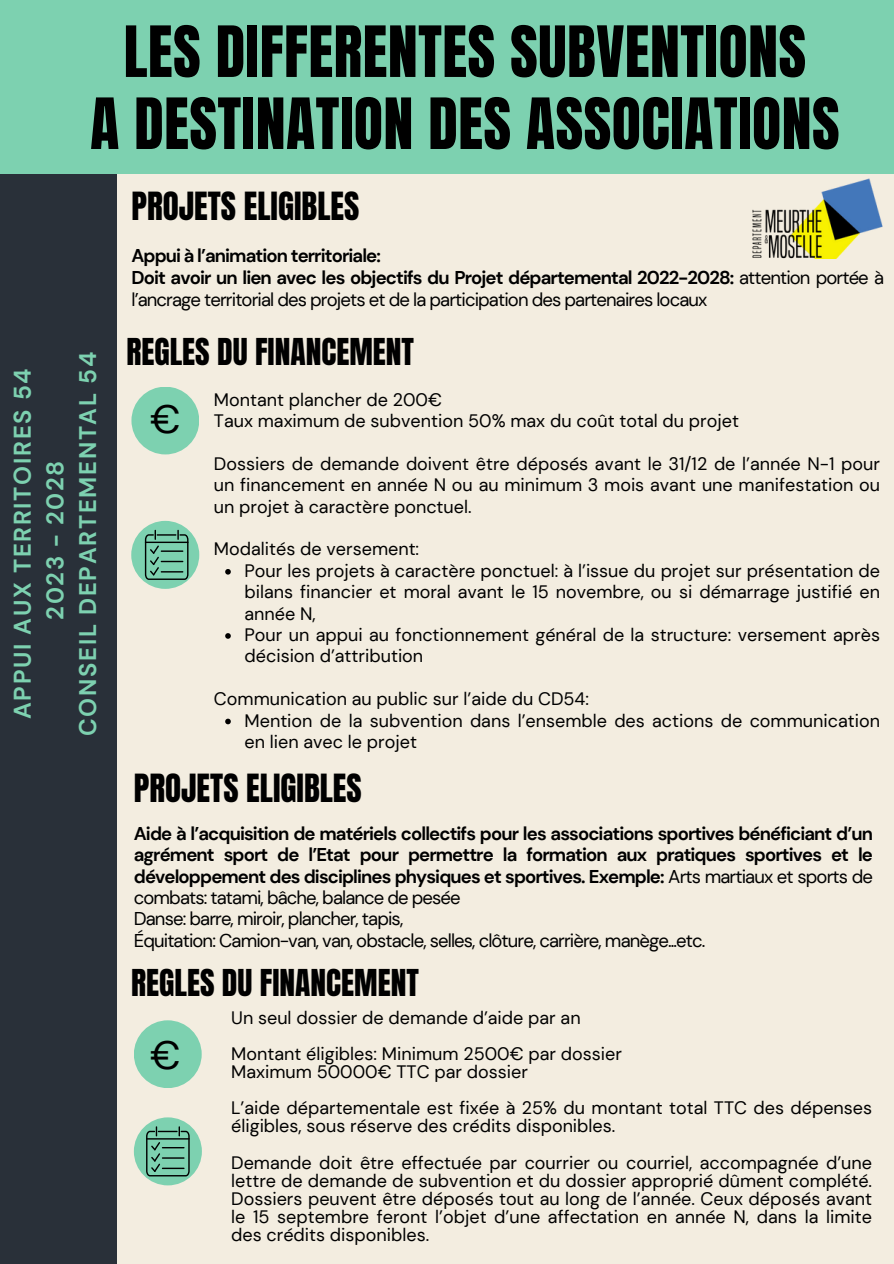
<style>
.page{position:relative;width:894px;height:1264px;background:#fff}
.page>*{position:absolute;margin:0;border:0;box-sizing:border-box;transform-origin:0 0}
.t1{font:60px/72px "Anton";letter-spacing:.005em;color:#000;text-align:center}
.t2{font:39.45px "DM Sans";color:#000}
.t3{font:33px "Anton";color:#000}
.t4{font:31.5px "Anton";color:#000}
.t5{font:700 24px/32.7px "DM Sans";letter-spacing:.07em;color:#7dd1b0;text-align:center}
.t6{font:700 18.45px/21.3px "DM Sans";letter-spacing:-.05em;color:#000;text-align:justify}
.t7{font:18.45px/22px "DM Sans";letter-spacing:-.05em;color:#000}
.t8{font:18px/21.3px "DM Sans";color:#000;text-align:justify}
.s1{font-weight:700}
.s2{font-weight:400}
</style>
<div class="page">
<div style="left:0;top:0;width:893px;height:1263px;background:#f3ede0"></div>
<div style="left:0;top:174px;width:116px;height:1089px;background:#293039"></div>
<div style="left:0;top:0;width:893px;height:174px;background:#7dd1b0"></div>
<img style="left:752px;top:179px;width:131px;height:79px">
<div style="left:131px;top:521px;width:68px;height:68px;background:#7dd1b0;border-radius:50%"></div>
<svg style="left:145px;top:530px;width:43px;height:50px"></svg>
<svg style="left:225px;top:569px;width:6px;height:5px"></svg>
<svg style="left:225px;top:633px;width:6px;height:5px"></svg>
<svg style="left:225px;top:718px;width:6px;height:6px"></svg>
<div style="left:131px;top:386px;width:68px;height:68px;background:#7dd1b0;border-radius:50%"></div>
<div style="left:134px;top:1020px;width:68px;height:68px;background:#7dd1b0;border-radius:50%"></div>
<div style="left:134px;top:1117px;width:68px;height:68px;background:#7dd1b0;border-radius:50%"></div>
<svg style="left:146px;top:1126px;width:44px;height:50px"></svg>
<h1 class="t1" style="left:90px;top:17px;width:750px">LES DIFFERENTES SUBVENTIONS<br>A DESTINATION DES ASSOCIATIONS</h1>
<p class="t3" style="left:131px;top:183px;width:229px">PROJETS ELIGIBLES</p>
<h3 class="t5" style="left:6px;top:736px;width:385px;rotate:-90deg">APPUI AUX TERRITOIRES 54<br>2023 - 2028<br>CONSEIL DEPARTEMENTAL 54</h3>
<p class="t6" style="left:131px;top:245px;width:251px">Appui à l’animation territoriale:</p>
<p class="t7" style="left:131px;top:266px;width:753px"><span class="s1">Doit avoir un lien avec les objectifs du Projet départemental 2022-2028:</span> attention portée à l’ancrage territorial des projets et de la participation des partenaires locaux</p>
<h2 class="t4" style="left:126px;top:329px;width:289px">REGLES DU FINANCEMENT</h2>
<p class="t8" style="left:214px;top:389px;width:229px">Montant plancher de 200€</p>
<p class="t8" style="left:214px;top:410px;width:526px">Taux maximum de subvention 50% max du coût total du projet</p>
<h2 class="t8" style="left:214px;top:453px;width:667px">Dossiers de demande doivent être déposés avant le 31/12 de l’année N-1 pour un financement en année N ou au minimum 3 mois avant une manifestation ou un projet à caractère ponctuel.</h2>
<p class="t8" style="left:214px;top:538px;width:207px">Modalités de versement:</p>
<p class="t8" style="left:244px;top:560px;width:636px">Pour les projets à caractère ponctuel: à l’issue du projet sur présentation de bilans financier et moral avant le 15 novembre, ou si démarrage justifié en année N,</p>
<p class="t8" style="left:244px;top:624px;width:636px">Pour un appui au fonctionnement général de la structure: versement après décision d’attribution</p>
<p class="t8" style="left:214px;top:688px;width:376px">Communication au public sur l’aide du CD54:</p>
<p class="t8" style="left:244px;top:709px;width:636px">Mention de la subvention dans l’ensemble des actions de communication en lien avec le projet</p>
<p class="t2" style="left:150px;top:394px;width:32px">€</p>
<p class="t3" style="left:134px;top:764px;width:229px">PROJETS ELIGIBLES</p>
<h2 class="t6" style="left:134px;top:823px;width:740px">Aide à l’acquisition de matériels collectifs pour les associations sportives bénéficiant d’un agrément sport de l’Etat pour permettre la formation aux pratiques sportives et le développement des disciplines physiques et sportives. Exemple: <span class="s2">Arts martiaux et sports de combats: tatami, bâche, balance de pesée</span></h2>
<p class="t7" style="left:134px;top:908px;width:271px">Danse: barre, miroir, plancher, tapis,</p>
<p class="t7" style="left:134px;top:929px;width:573px">Équitation: Camion-van, van, obstacle, selles, clôture, carrière, manège...etc.</p>
<p class="t4" style="left:131px;top:960px;width:289px">REGLES DU FINANCEMENT</p>
<h2 class="t2" style="left:150px;top:1029px;width:32px">€</h2>
<p class="t8" style="left:231px;top:1007px;width:351px">Un seul dossier de demande d’aide par an</p>
<p class="t8" style="left:231px;top:1043px;width:392px">Montant éligibles: Minimum 2500€ par dossier</p>
<p class="t8" style="left:231px;top:1061px;width:298px">Maximum 50000€ TTC par dossier</p>
<p class="t8" style="left:231px;top:1099px;width:642px;line-height:18px">L’aide départementale est fixée à 25% du montant total TTC des dépenses éligibles, sous réserve des crédits disponibles.</p>
<p class="t8" style="left:231px;top:1153px;width:642px;line-height:18px">Demande doit être effectuée par courrier ou courriel, accompagnée d’une lettre de demande de subvention et du dossier approprié dûment complété.<br>Dossiers peuvent être déposés tout au long de l’année. Ceux déposés avant le 15 septembre feront l’objet d’une affectation en année N, dans la limite des crédits disponibles.</p>
</div>
